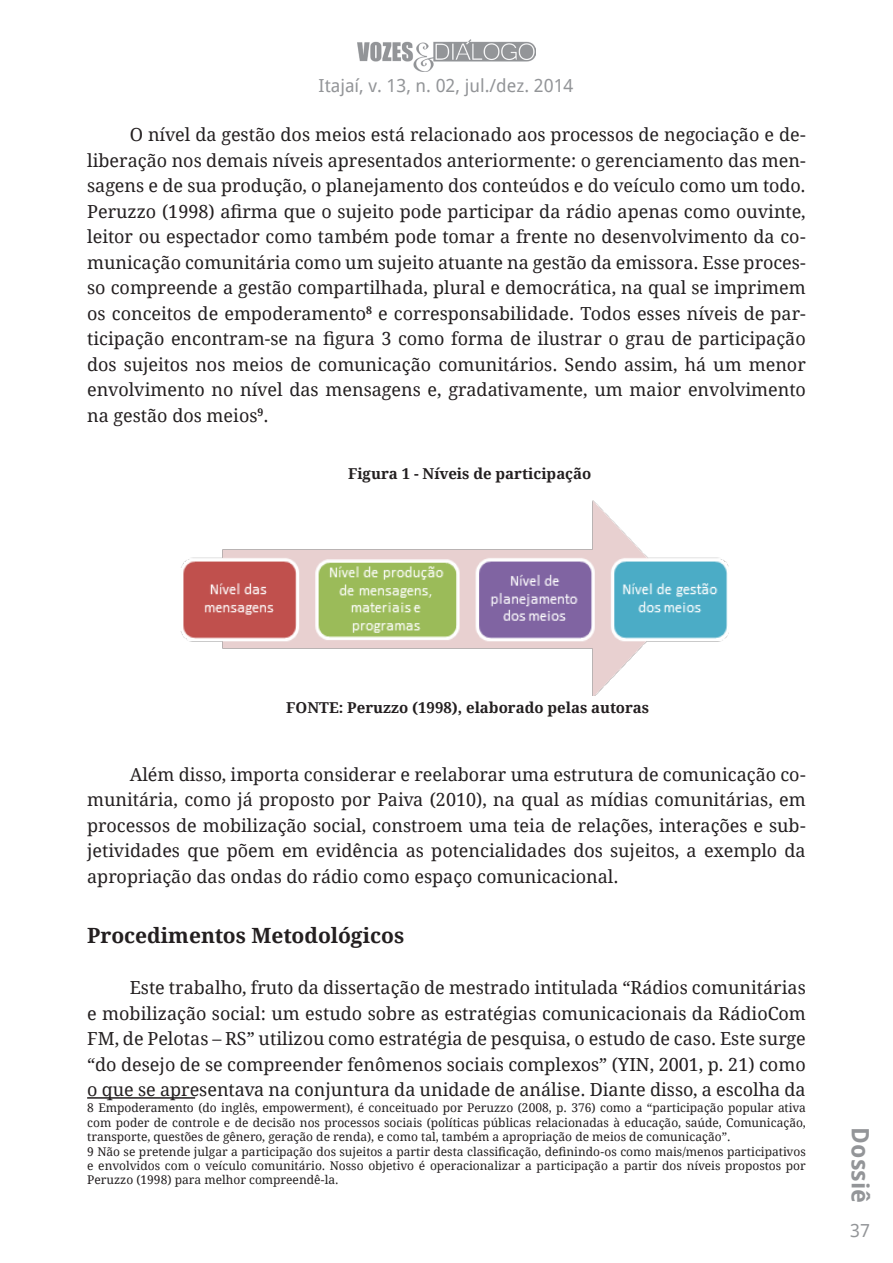
<style>
.page{position:relative;width:893px;height:1263px;background:#fff}
.page>*{position:absolute;margin:0;border:0;box-sizing:border-box;transform-origin:0 0}
.t1{font:700 24px "Droid Sans";color:#939598}
.Entretítulo{font:700 21px "Droid Serif";color:#231f20}
.Corpo_de_texto{font:18px/25.5px "Droid Serif";color:#231f20;text-align:justify}
.t2{font:18px "Droid Sans";color:#939598}
.Legenda{font:700 15px "Droid Serif";color:#231f20}
.Nota_de_rodapé{font:12px/14.4px "Droid Serif";color:#231f20;text-align:justify}
</style>
<div class="page">
<img style="left:357px;top:39px;width:179px;height:33px">
<hr style="left:87px;top:1097px;width:108px;height:2px;background:#231f20">
<img style="left:181px;top:500px;width:547px;height:195px">
<p class="t2" style="left:319px;top:74px;width:256px">Itajaí, v. 13, n. 02, jul./dez. 2014</p>
<p class="Corpo_de_texto" style="left:87px;top:122px;width:720px;text-indent:43px">O nível da gestão dos meios está relacionado aos processos de negociação e de&shy;liberação nos demais níveis apresentados anteriormente: o gerenciamento das men&shy;sagens e de sua produção, o planejamento dos conteúdos e do veículo como um todo.<br>Peruzzo (1998) afirma que o sujeito pode participar da rádio apenas como ouvinte, leitor ou espectador como também pode tomar a frente no desenvolvimento da co&shy;municação comunitária como um sujeito atuante na gestão da emissora. Esse proces&shy;so compreende a gestão compartilhada, plural e democrática, na qual se imprimem os conceitos de empoderamento<sup>8</sup> e corresponsabilidade. Todos esses níveis de par&shy;ticipação encontram-se na figura 3 como forma de ilustrar o grau de participação dos sujeitos nos meios de comunicação comunitários. Sendo assim, há um menor envolvimento no nível das mensagens e, gradativamente, um maior envolvimento na gestão dos meios<sup>9</sup>.</p>
<p class="Legenda" style="left:348px;top:464px;width:245px">Figura 1 - Níveis de participação</p>
<p class="Legenda" style="left:286px;top:698px;width:364px">FONTE: Peruzzo (1998), elaborado pelas autoras</p>
<p class="Corpo_de_texto" style="left:87px;top:762px;width:720px;text-indent:43px">Além disso, importa considerar e reelaborar uma estrutura de comunicação co&shy;munitária, como já proposto por Paiva (2010), na qual as mídias comunitárias, em processos de mobilização social, constroem uma teia de relações, interações e sub&shy;jetividades que põem em evidência as potencialidades dos sujeitos, a exemplo da apropriação das ondas do rádio como espaço comunicacional.</p>
<p class="Entretítulo" style="left:87px;top:923px;width:319px">Procedimentos Metodológicos</p>
<p class="Corpo_de_texto" style="left:87px;top:975px;width:720px;text-indent:43px">Este trabalho, fruto da dissertação de mestrado intitulada “Rádios comunitárias e mobilização social: um estudo sobre as estratégias comunicacionais da RádioCom FM, de Pelotas – RS” utilizou como estratégia de pesquisa, o estudo de caso. Este surge “do desejo de se compreender fenômenos sociais complexos” (YIN, 2001, p. 21) como o que se apresentava na conjuntura da unidade de análise. Diante disso, a escolha da</p>
<p class="Nota_de_rodapé" style="left:87px;top:1101px;width:720px">8 Empoderamento (do inglês, empowerment), é conceituado por Peruzzo (2008, p. 376) como a “participação popular ativa com poder de controle e de decisão nos processos sociais (políticas públicas relacionadas à educação, saúde, Comunicação, transporte, questões de gênero, geração de renda), e como tal, também a apropriação de meios de comunicação”.</p>
<p class="Nota_de_rodapé" style="left:87px;top:1144px;width:720px">9 Não se pretende julgar a participação dos sujeitos a partir desta classificação, definindo-os como mais/menos participativos e envolvidos com o veículo comunitário. Nosso objetivo é operacionalizar a participação a partir dos níveis propostos por Peruzzo (1998) para melhor compreendê-la.</p>
<h1 class="t1" style="left:876px;top:1127px;width:77px;rotate:90deg">Dossiê</h1>
<p class="t2" style="left:850px;top:1219px;width:21px">37</p>
</div>
